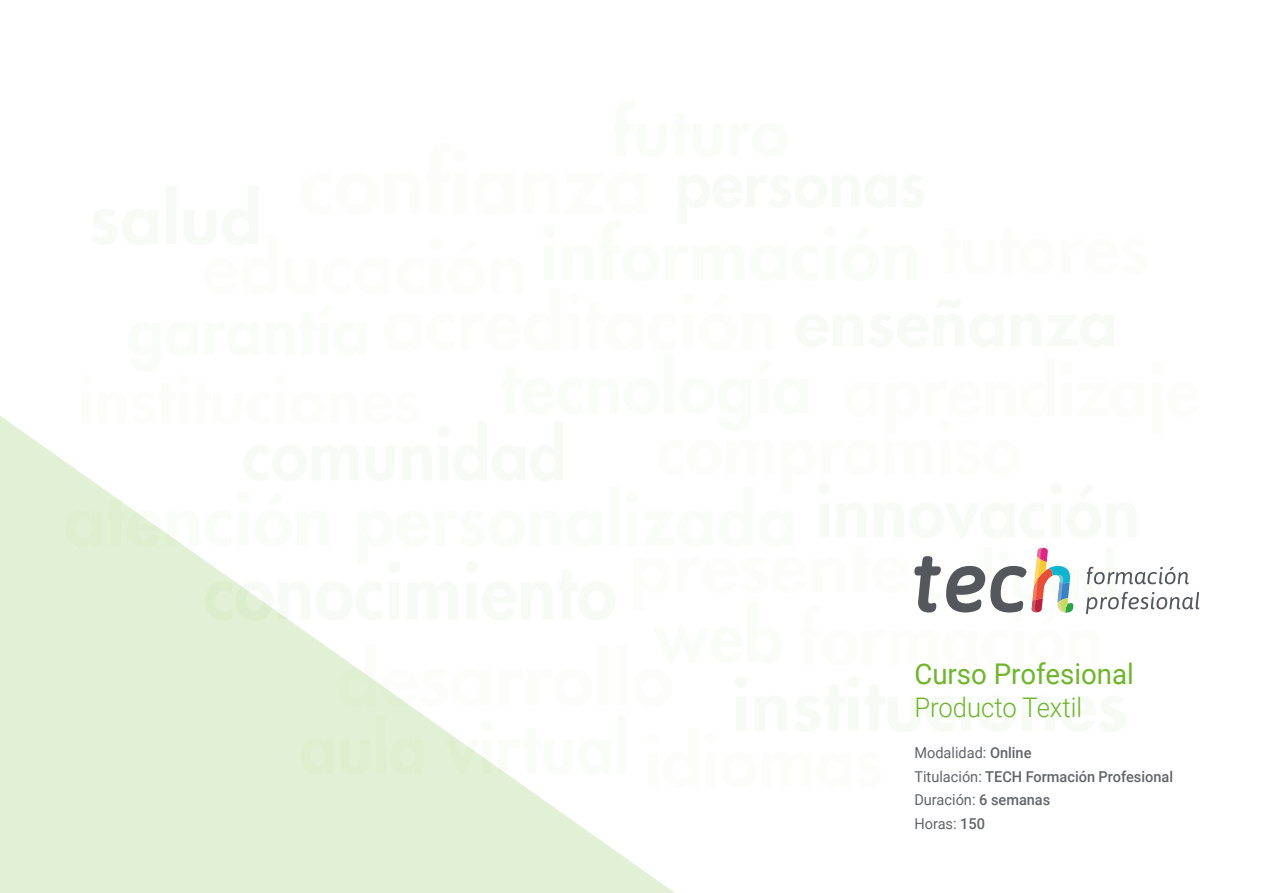
<style>
.page{position:relative;width:1263px;height:893px;background:#fff}
.page>*{position:absolute;margin:0;border:0;box-sizing:border-box;transform-origin:0 0}
.t1{font:28.5px "Roboto";color:#6eb52c}
.t2{font:300 27px "Roboto";color:#6eb52c;scale:.95 1}
.t3{font:500 15px/23.7px "Roboto";color:#61646a}
.s1{font-weight:400}
</style>
<div class="page">
<svg style="left:0;top:416px;width:675px;height:477px;fill:#e2f0d5"></svg>
<svg style="left:65px;top:416px;width:1134px;height:372px"></svg>
<h1 class="t1" style="left:914px;top:654px;width:221px">Curso Profesional</h1>
<h2 class="t2" style="left:914px;top:689px;width:178px">Producto Textil</h2>
<p class="t3" style="left:914px;top:740px;width:260px"><span class="s1">Modalidad:</span> Online<br><span class="s1">Titulación:</span> TECH Formación Profesional<br><span class="s1">Duración:</span> 6 semanas<br><span class="s1">Horas:</span> 150</p>
</div>
